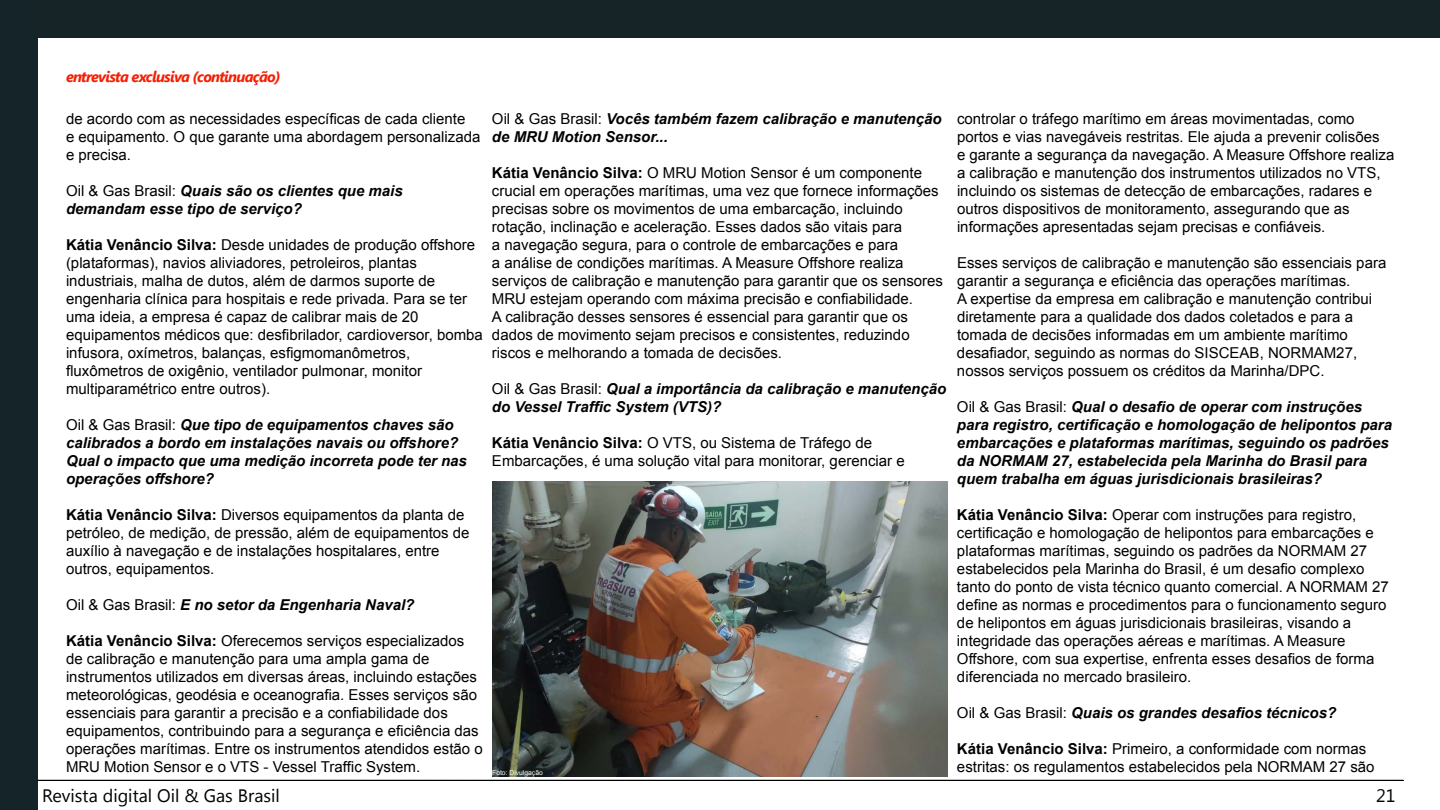
<style>
.page{position:relative;width:1440px;height:810px;background:#fff}
.page>*{position:absolute;margin:0;border:0;box-sizing:border-box;transform-origin:0 0}
.t1{font:18px "Segoe UI Emoji";color:#000}
.t2{font:15px/18px "Arial";color:#000}
.t3{font:italic 700 15px/18px "Arial";color:#000}
.t4{font:italic 700 15px "Segoe UI";letter-spacing:-.05em;color:#f41f04}
.t5{font:6.75px "Arial";color:#fff}
.s1{font-weight:400;font-style:normal}
.s2{font-weight:700}
</style>
<div class="page">
<div style="left:0;top:0;width:38px;height:810px;background:#142428"></div>
<div style="left:35px;top:0;width:1405px;height:38px;background:#162427"></div>
<svg style="left:37px;top:780px;width:1367px;height:1px"></svg>
<img style="left:492px;top:482px;width:456px;height:295px">
<p class="t4" style="left:66px;top:68px;width:216px">entrevista exclusiva (continuação)</p>
<p class="t2" style="left:66px;top:110px;width:416px">de acordo com as necessidades específicas de cada cliente<br>e equipamento. O que garante uma abordagem personalizada e precisa.</p>
<p class="t3" style="left:66px;top:183px;width:338px"><span class="s1">Oil &amp; Gas Brasil:</span> Quais são os clientes que mais demandam esse tipo de serviço?</p>
<p class="t2" style="left:66px;top:236px;width:418px"><span class="s2">Kátia Venâncio Silva:</span> Desde unidades de produção offshore (plataformas), navios aliviadores, petroleiros, plantas industriais, malha de dutos, além de darmos suporte de engenharia clínica para hospitais e rede privada. Para se ter uma ideia, a empresa é capaz de calibrar mais de 20 equipamentos médicos que: desfibrilador, cardioversor, bomba infusora, oxímetros, balanças, esfigmomanômetros, fluxômetros de oxigênio, ventilador pulmonar, monitor multiparamétrico entre outros).</p>
<p class="t3" style="left:66px;top:417px;width:402px"><span class="s1">Oil &amp; Gas Brasil:</span> Que tipo de equipamentos chaves são calibrados a bordo em instalações navais ou offshore?<br>Qual o impacto que uma medição incorreta pode ter nas operações offshore?</p>
<p class="t2" style="left:66px;top:506px;width:405px"><span class="s2">Kátia Venâncio Silva:</span> Diversos equipamentos da planta de petróleo, de medição, de pressão, além de equipamentos de auxílio à navegação e de instalações hospitalares, entre outros, equipamentos.</p>
<p class="t3" style="left:66px;top:597px;width:350px"><span class="s1">Oil &amp; Gas Brasil:</span> E no setor da Engenharia Naval?</p>
<p class="t2" style="left:66px;top:632px;width:418px"><span class="s2">Kátia Venâncio Silva:</span> Oferecemos serviços especializados de calibração e manutenção para uma ampla gama de instrumentos utilizados em diversas áreas, incluindo estações meteorológicas, geodésia e oceanografia. Esses serviços são essenciais para garantir a precisão e a confiabilidade dos equipamentos, contribuindo para a segurança e eficiência das operações marítimas. Entre os instrumentos atendidos estão o MRU Motion Sensor e o VTS - Vessel Traffic System.</p>
<p class="t1" style="left:62px;top:783px;width:28px">❖▲▼</p>
<p class="t1" style="left:175px;top:783px;width:6px">●</p>
<p class="t1" style="left:225px;top:783px;width:56px">▲ ▲●</p>
<p class="t3" style="left:492px;top:111px;width:451px"><span class="s1">Oil &amp; Gas Brasil:</span> Vocês também fazem calibração e manutenção de MRU Motion Sensor...</p>
<p class="t2" style="left:492px;top:164px;width:453px"><span class="s2">Kátia Venâncio Silva:</span> O MRU Motion Sensor é um componente crucial em operações marítimas, uma vez que fornece informações precisas sobre os movimentos de uma embarcação, incluindo rotação, inclinação e aceleração. Esses dados são vitais para<br>a navegação segura, para o controle de embarcações e para<br>a análise de condições marítimas. A Measure Offshore realiza serviços de calibração e manutenção para garantir que os sensores MRU estejam operando com máxima precisão e confiabilidade.<br>A calibração desses sensores é essencial para garantir que os dados de movimento sejam precisos e consistentes, reduzindo riscos e melhorando a tomada de decisões.</p>
<p class="t3" style="left:492px;top:381px;width:456px"><span class="s1">Oil &amp; Gas Brasil:</span> Qual a importância da calibração e manutenção do Vessel Traffic System (VTS)?</p>
<p class="t2" style="left:492px;top:434px;width:414px"><span class="s2">Kátia Venâncio Silva:</span> O VTS, ou Sistema de Tráfego de<br>Embarcações, é uma solução vital para monitorar, gerenciar e</p>
<p class="t5" style="left:492px;top:768px;width:52px">Foto: Divulgação</p>
<p class="t2" style="left:957px;top:110px;width:439px">controlar o tráfego marítimo em áreas movimentadas, como portos e vias navegáveis restritas. Ele ajuda a prevenir colisões<br>e garante a segurança da navegação. A Measure Offshore realiza a calibração e manutenção dos instrumentos utilizados no VTS, incluindo os sistemas de detecção de embarcações, radares e outros dispositivos de monitoramento, assegurando que as informações apresentadas sejam precisas e confiáveis.</p>
<p class="t2" style="left:957px;top:254px;width:431px">Esses serviços de calibração e manutenção são essenciais para garantir a segurança e eficiência das operações marítimas.<br>A expertise da empresa em calibração e manutenção contribui diretamente para a qualidade dos dados coletados e para a tomada de decisões informadas em um ambiente marítimo desafiador, seguindo as normas do SISCEAB, NORMAM27, nossos serviços possuem os créditos da Marinha/DPC.</p>
<p class="t3" style="left:957px;top:399px;width:437px"><span class="s1">Oil &amp; Gas Brasil:</span> Qual o desafio de operar com instruções para registro, certificação e homologação de helipontos para embarcações e plataformas marítimas, seguindo os padrões da NORMAM 27, estabelecida pela Marinha do Brasil para quem trabalha em águas jurisdicionais brasileiras?</p>
<p class="t2" style="left:957px;top:506px;width:433px"><span class="s2">Kátia Venâncio Silva:</span> Operar com instruções para registro, certificação e homologação de helipontos para embarcações e plataformas marítimas, seguindo os padrões da NORMAM 27 estabelecidos pela Marinha do Brasil, é um desafio complexo tanto do ponto de vista técnico quanto comercial. A NORMAM 27 define as normas e procedimentos para o funcionamento seguro de helipontos em águas jurisdicionais brasileiras, visando a integridade das operações aéreas e marítimas. A Measure Offshore, com sua expertise, enfrenta esses desafios de forma diferenciada no mercado brasileiro.</p>
<p class="t3" style="left:957px;top:705px;width:381px"><span class="s1">Oil &amp; Gas Brasil:</span> Quais os grandes desafios técnicos?</p>
<p class="t2" style="left:957px;top:740px;width:419px"><span class="s2">Kátia Venâncio Silva:</span> Primeiro, a conformidade com normas estritas: os regulamentos estabelecidos pela NORMAM 27 são</p>
</div>
